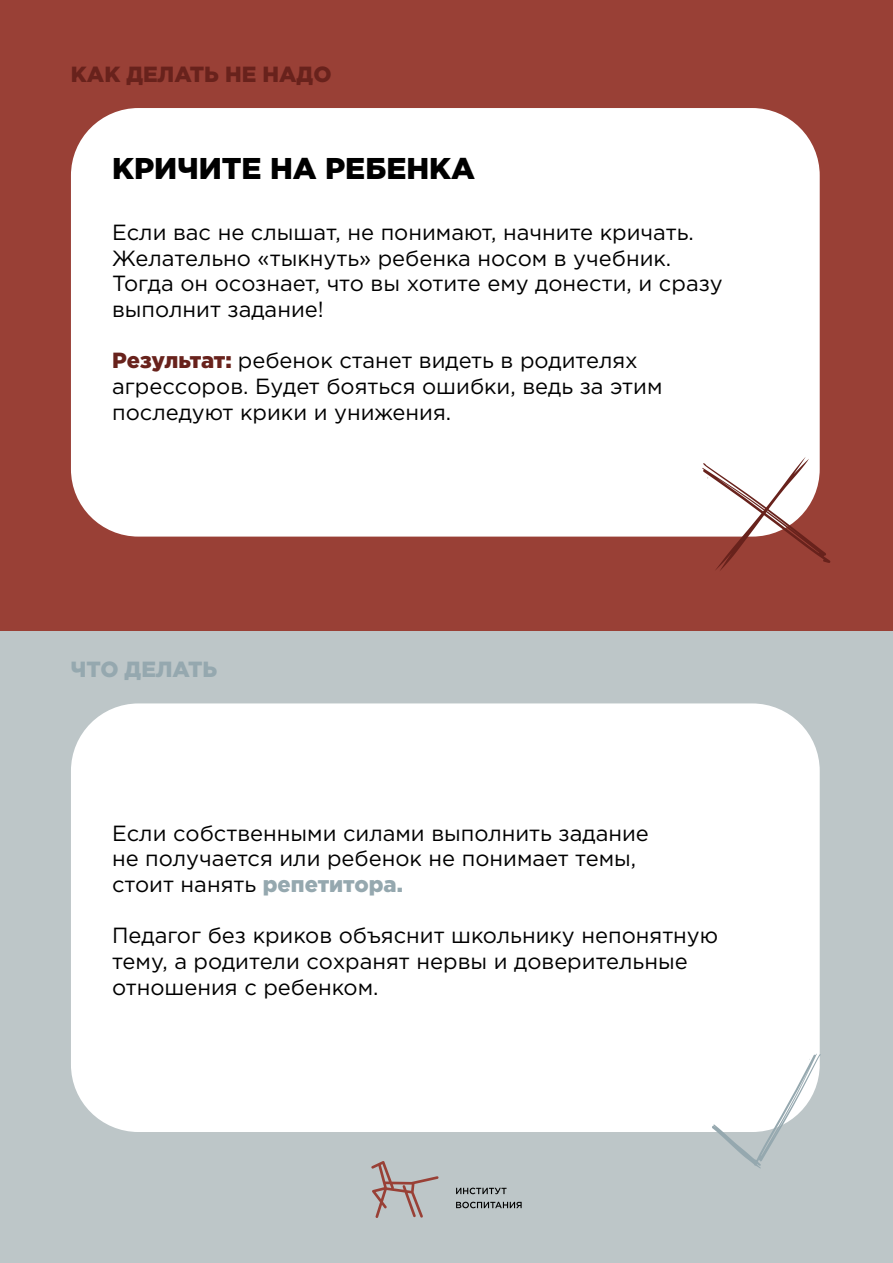
<style>
.page{position:relative;width:893px;height:1263px;background:#fff}
.page>*{position:absolute;margin:0;border:0;box-sizing:border-box;transform-origin:0 0}
.t1{font:900 30px "Gotham Pro";color:#000}
.t2{font:21.9px/25.7px "Gotham Pro";color:#000}
.t3{font:900 21.9px "Gotham Pro";color:#68221c}
.t4{font:900 21.9px "Gotham Pro";color:#95a8af}
.s1{font-weight:900;color:#68221c}
.s2{font-weight:900;color:#95a8af}
</style>
<div class="page">
<div style="left:0;top:0;width:893px;height:631px;background:#994036"></div>
<div style="left:0;top:631px;width:893px;height:632px;background:#bdc6c8"></div>
<svg style="left:371px;top:1161px;width:68px;height:57px"></svg>
<svg style="left:456px;top:1188px;width:51px;height:6px"></svg>
<svg style="left:456px;top:1202px;width:66px;height:6px"></svg>
<div style="left:71px;top:108px;width:749px;height:429px;background:#fff;border-radius:68px"></div>
<svg style="left:702px;top:457px;width:128px;height:114px"></svg>
<div style="left:71px;top:703px;width:749px;height:429px;background:#fff;border-radius:68px"></div>
<svg style="left:712px;top:1054px;width:109px;height:114px"></svg>
<p class="t3" style="left:71px;top:61px;width:262px">КАК ДЕЛАТЬ НЕ НАДО</p>
<h1 class="t1" style="left:112px;top:151px;width:365px">КРИЧИТЕ НА РЕБЕНКА</h1>
<p class="t2" style="left:112px;top:219px;width:612px">Если вас не слышат, не понимают, начните кричать.<br>Желательно «тыкнуть» ребенка носом в учебник.<br>Тогда он осознает, что вы хотите ему донести, и сразу выполнит задание!</p>
<p class="t2" style="left:112px;top:348px;width:552px"><span class="s1">Результат:</span> ребенок станет видеть в родителях агрессоров. Будет бояться ошибки, ведь за этим последуют крики и унижения.</p>
<p class="t4" style="left:71px;top:657px;width:148px">ЧТО ДЕЛАТЬ</p>
<p class="t2" style="left:112px;top:820px;width:538px">Если собственными силами выполнить задание не получается или ребенок не понимает темы, стоит нанять <span class="s2">репетитора.</span></p>
<p class="t2" style="left:112px;top:923px;width:608px">Педагог без криков объяснит школьнику непонятную тему, а родители сохранят нервы и доверительные отношения с ребенком.</p>
</div>
